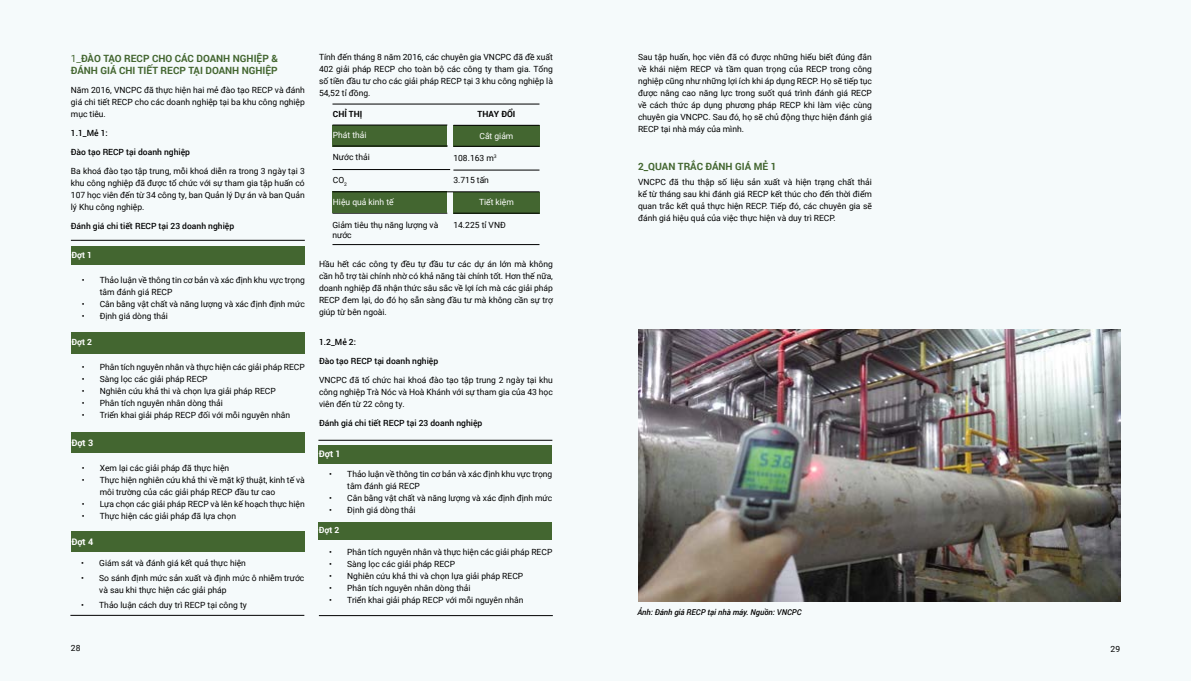
<style>
.page{position:relative;width:1191px;height:681px;background:#fff}
.page>*{position:absolute;margin:0;border:0;box-sizing:border-box;transform-origin:0 0}
.t1{font:700 10px/12px "Roboto";color:#436630}
.t2{font:700 9px "Roboto";color:#fff}
.t3{font:8.5px/12px "Roboto";color:#000;text-align:justify}
.t4{font:500 8.5px "Roboto";color:#000}
.t5{font:8.5px "Roboto";color:#fff}
.t6{font:700 8.5px "Roboto";color:#000}
.t7{font:700 8.5px "Roboto";color:#fff}
.t8{font:italic 500 8px "Roboto";color:#000}
.s1{font-weight:400}
</style>
<div class="page">
<div style="left:0;top:0;width:595px;height:680px;background:#f5fafb"></div>
<div style="left:596px;top:0;width:595px;height:680px;background:#f5fafb"></div>
<div style="left:71px;top:531px;width:234px;height:20px;background:#436630"></div>
<hr style="left:70px;top:615px;width:234px;height:1px;background:#000">
<hr style="left:71px;top:240px;width:234px;height:1px;background:#000">
<div style="left:71px;top:246px;width:234px;height:19px;background:#436630"></div>
<div style="left:71px;top:332px;width:234px;height:21px;background:#436630"></div>
<div style="left:71px;top:432px;width:234px;height:20px;background:#436630"></div>
<div style="left:453px;top:192px;width:86px;height:21px;background:#436630"></div>
<div style="left:453px;top:125px;width:86px;height:21px;background:#436630"></div>
<div style="left:332px;top:125px;width:115px;height:21px;background:#436630"></div>
<hr style="left:333px;top:146px;width:115px;height:1px;background:#000">
<hr style="left:453px;top:125px;width:86px;height:1px;background:#000">
<hr style="left:453px;top:146px;width:86px;height:1px;background:#000">
<hr style="left:453px;top:170px;width:86px;height:1px;background:#000">
<hr style="left:453px;top:213px;width:86px;height:1px;background:#000">
<hr style="left:332px;top:104px;width:207px;height:1px;background:#000">
<hr style="left:332px;top:125px;width:115px;height:1px;background:#000">
<hr style="left:332px;top:169px;width:118px;height:1px;background:#000">
<hr style="left:332px;top:213px;width:115px;height:1px;background:#000">
<hr style="left:332px;top:244px;width:207px;height:1px;background:#000">
<div style="left:332px;top:191px;width:115px;height:22px;background:#436630"></div>
<hr style="left:332px;top:191px;width:207px;height:1px;background:#000">
<hr style="left:318px;top:440px;width:234px;height:1px;background:#000">
<div style="left:318px;top:445px;width:234px;height:18px;background:#436630"></div>
<div style="left:318px;top:521px;width:234px;height:18px;background:#436630"></div>
<hr style="left:319px;top:615px;width:234px;height:1px;background:#000">
<img style="left:638px;top:329px;width:482px;height:272px">
<p class="t1" style="left:71px;top:52px;width:208px"><span class="s1">1_</span>ĐÀO TẠO RECP CHO CÁC DOANH NGHIỆP &amp;<br>ĐÁNH GIÁ CHI TIẾT RECP TẠI DOANH NGHIỆP</p>
<p class="t3" style="left:71px;top:83px;width:235px">Năm 2016, VNCPC đã thực hiện hai mẻ đào tạo RECP và đánh giá chi tiết RECP cho các doanh nghiệp tại ba khu công nghiệp mục tiêu.</p>
<p class="t4" style="left:71px;top:127px;width:39px">1.1_Mẻ 1:</p>
<p class="t4" style="left:71px;top:146px;width:121px">Đào tạo RECP tại doanh nghiệp</p>
<p class="t3" style="left:71px;top:164px;width:235px">Ba khoá đào tạo tập trung, mỗi khoá diễn ra trong 3 ngày tại 3 khu công nghiệp đã được tổ chức với sự tham gia tập huấn có 107 học viên đến từ 34 công ty, ban Quản lý Dự án và ban Quản lý Khu công nghiệp.</p>
<p class="t4" style="left:71px;top:220px;width:165px">Đánh giá chi tiết RECP tại 23 doanh nghiệp</p>
<p class="t7" style="left:71px;top:248px;width:22px">Đợt 1</p>
<p class="t3" style="left:100px;top:274px;width:207px;text-indent:-18px">• Thảo luận về thông tin cơ bản và xác định khu vực trọng tâm đánh giá RECP</p>
<p class="t3" style="left:82px;top:298px;width:225px">• Cân bằng vật chất và năng lượng và xác định định mức</p>
<p class="t3" style="left:82px;top:310px;width:88px">• Định giá dòng thải</p>
<p class="t7" style="left:71px;top:336px;width:22px">Đợt 2</p>
<p class="t3" style="left:82px;top:360px;width:225px">• Phân tích nguyên nhân và thực hiện các giải pháp RECP</p>
<p class="t3" style="left:82px;top:372px;width:127px">• Sàng lọc các giải pháp RECP</p>
<p class="t3" style="left:82px;top:384px;width:195px">• Nghiên cứu khả thi và chọn lựa giải pháp RECP</p>
<p class="t3" style="left:82px;top:396px;width:143px">• Phân tích nguyên nhân dòng thải</p>
<p class="t3" style="left:82px;top:408px;width:210px">• Triển khai giải pháp RECP đối với mỗi nguyên nhân</p>
<p class="t2" style="left:71px;top:436px;width:23px">Đợt 3</p>
<p class="t3" style="left:82px;top:461px;width:149px">• Xem lại các giải pháp đã thực hiện</p>
<p class="t3" style="left:100px;top:473px;width:207px;text-indent:-18px">• Thực hiện nghiên cứu khả thi về mặt kỹ thuật, kinh tế và môi trường của các giải pháp RECP đầu tư cao</p>
<p class="t3" style="left:82px;top:497px;width:225px">• Lựa chọn các giải pháp RECP và lên kế hoạch thực hiện</p>
<p class="t3" style="left:82px;top:509px;width:156px">• Thực hiện các giải pháp đã lựa chọn</p>
<p class="t2" style="left:71px;top:535px;width:23px">Đợt 4</p>
<p class="t3" style="left:81px;top:556px;width:166px">• Giám sát và đánh giá kết quả thực hiện</p>
<p class="t3" style="left:99px;top:571px;width:207px;text-indent:-18px">• So sánh định mức sản xuất và định mức ô nhiễm trước và sau khi thực hiện các giải pháp</p>
<p class="t3" style="left:81px;top:598px;width:167px">• Thảo luận cách duy trì RECP tại công ty</p>
<p class="t3" style="left:319px;top:51px;width:235px">Tính đến tháng 8 năm 2016, các chuyên gia VNCPC đã đề xuất 402 giải pháp RECP cho toàn bộ các công ty tham gia. Tổng số tiền đầu tư cho các giải pháp RECP tại 3 khu công nghiệp là 54,52 tỉ đồng.</p>
<p class="t6" style="left:333px;top:108px;width:31px">CHỈ THỊ</p>
<p class="t6" style="left:477px;top:108px;width:39px">THAY ĐỔI</p>
<p class="t3" style="left:333px;top:151px;width:38px">Nước thải</p>
<p class="t3" style="left:333px;top:173px;width:16px">CO<sub>2</sub></p>
<p class="t3" style="left:332px;top:219px;width:107px;line-height:10.2px">Giảm tiêu thụ năng lượng và nước</p>
<p class="t5" style="left:333px;top:129px;width:35px">Phát thải</p>
<p class="t5" style="left:479px;top:130px;width:35px">Cắt giảm</p>
<p class="t3" style="left:453px;top:151px;width:45px">108.163 m<sup>3</sup></p>
<p class="t3" style="left:453px;top:174px;width:37px">3.715 tấn</p>
<p class="t5" style="left:479px;top:196px;width:36px">Tiết kiệm</p>
<p class="t3" style="left:453px;top:218px;width:54px">14.225 tỉ VNĐ</p>
<p class="t5" style="left:333px;top:196px;width:62px">Hiệu quả kinh tế</p>
<p class="t3" style="left:319px;top:258px;width:235px">Hầu hết các công ty đều tự đầu tư các dự án lớn mà không cần hỗ trợ tài chính nhờ có khả năng tài chính tốt. Hơn thế nữa, doanh nghiệp đã nhận thức sâu sắc về lợi ích mà các giải pháp RECP đem lại, do đó họ sẵn sàng đầu tư mà không cần sự trợ giúp từ bên ngoài.</p>
<p class="t4" style="left:319px;top:336px;width:39px">1.2_Mẻ 2:</p>
<p class="t4" style="left:319px;top:355px;width:121px">Đào tạo RECP tại doanh nghiệp</p>
<p class="t3" style="left:319px;top:374px;width:235px">VNCPC đã tổ chức hai khoá đào tạo tập trung 2 ngày tại khu công nghiệp Trà Nóc và Hoà Khánh với sự tham gia của 43 học viên đến từ 22 công ty.</p>
<p class="t4" style="left:319px;top:417px;width:165px">Đánh giá chi tiết RECP tại 23 doanh nghiệp</p>
<p class="t2" style="left:319px;top:447px;width:23px">Đợt 1</p>
<p class="t3" style="left:347px;top:468px;width:207px;text-indent:-18px">• Thảo luận về thông tin cơ bản và xác định khu vực trọng tâm đánh giá RECP</p>
<p class="t3" style="left:329px;top:492px;width:225px">• Cân bằng vật chất và năng lượng và xác định định mức</p>
<p class="t3" style="left:329px;top:504px;width:88px">• Định giá dòng thải</p>
<p class="t7" style="left:319px;top:524px;width:22px">Đợt 2</p>
<p class="t3" style="left:329px;top:545px;width:225px">• Phân tích nguyên nhân và thực hiện các giải pháp RECP</p>
<p class="t3" style="left:329px;top:557px;width:127px">• Sàng lọc các giải pháp RECP</p>
<p class="t3" style="left:329px;top:569px;width:195px">• Nghiên cứu khả thi và chọn lựa giải pháp RECP</p>
<p class="t3" style="left:329px;top:581px;width:143px">• Phân tích nguyên nhân dòng thải</p>
<p class="t3" style="left:329px;top:593px;width:196px">• Triển khai giải pháp RECP với mỗi nguyên nhân</p>
<p class="t3" style="left:638px;top:51px;width:235px">Sau tập huấn, học viên đã có được những hiểu biết đúng đắn về khái niệm RECP và tầm quan trọng của RECP trong công nghiệp cũng như những lợi ích khi áp dụng RECP. Họ sẽ tiếp tục được nâng cao năng lực trong suốt quá trình đánh giá RECP về cách thức áp dụng phương pháp RECP khi làm việc cùng chuyên gia VNCPC. Sau đó, họ sẽ chủ động thực hiện đánh giá RECP tại nhà máy của mình.</p>
<p class="t1" style="left:638px;top:160px;width:140px">2_QUAN TRẮC ĐÁNH GIÁ MẺ 1</p>
<p class="t3" style="left:638px;top:176px;width:235px">VNCPC đã thu thập số liệu sản xuất và hiện trạng chất thải kể từ tháng sau khi đánh giá RECP kết thúc cho đến thời điểm quan trắc kết quả thực hiện RECP. Tiếp đó, các chuyên gia sẽ đánh giá hiệu quả của việc thực hiện và duy trì RECP.</p>
<p class="t8" style="left:637px;top:606px;width:165px">Ảnh: Đánh giá RECP tại nhà máy. Nguồn: VNCPC</p>
<p class="t3" style="left:71px;top:641px;width:11px">28</p>
<p class="t3" style="left:1110px;top:642px;width:11px">29</p>
</div>
